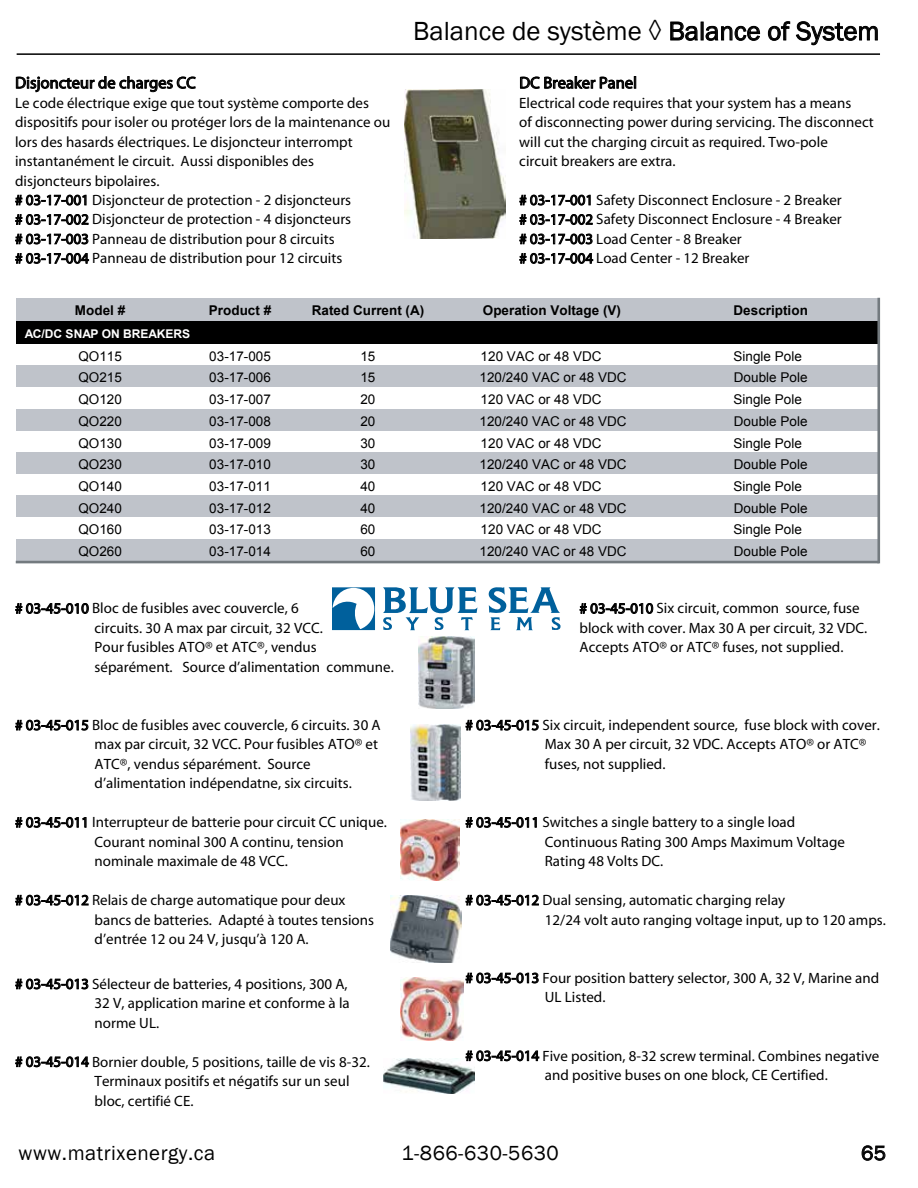
<style>
.page{position:relative;width:918px;height:1188px;background:#fff}
.page>*{position:absolute;margin:0;border:0;box-sizing:border-box;transform-origin:0 0}
.t1{font:27px "Franklin Gothic";color:#000}
.t2{font:21px "Franklin Gothic";letter-spacing:.025em;color:#000}
.t3{font:16.5px "Myriad";color:#000}
.t4{font:15px/19.5px "Myriad";color:#000}
.t5{font:13.5px "Arial";letter-spacing:.005em;color:#000}
.t6{font:700 13.5px "Arial";color:#000}
.t7{font:700 12px "Arial";letter-spacing:-.005em;color:#fff}
</style>
<div class="page">
<hr style="left:17px;top:53px;width:863px;height:2px;background:#000">
<svg style="left:670px;top:21px;width:28px;height:20px"></svg>
<svg style="left:705px;top:26px;width:55px;height:15px"></svg>
<svg style="left:768px;top:21px;width:110px;height:25px"></svg>
<svg style="left:861px;top:1145px;width:25px;height:16px"></svg>
<svg style="left:332px;top:587px;width:43px;height:43px"></svg>
<svg style="left:383px;top:587px;width:94px;height:43px"></svg>
<svg style="left:488px;top:587px;width:73px;height:43px"></svg>
<img style="left:383px;top:1058px;width:92px;height:36px">
<img style="left:411px;top:724px;width:49px;height:76px">
<img style="left:404px;top:89px;width:101px;height:150px">
<svg style="left:16px;top:76px;width:180px;height:17px"></svg>
<svg style="left:15px;top:195px;width:71px;height:10px"></svg>
<svg style="left:15px;top:214px;width:74px;height:11px"></svg>
<svg style="left:15px;top:234px;width:73px;height:10px"></svg>
<svg style="left:15px;top:253px;width:74px;height:11px"></svg>
<svg style="left:15px;top:603px;width:74px;height:11px"></svg>
<svg style="left:15px;top:720px;width:73px;height:11px"></svg>
<svg style="left:15px;top:817px;width:71px;height:11px"></svg>
<svg style="left:15px;top:895px;width:74px;height:11px"></svg>
<svg style="left:15px;top:979px;width:73px;height:10px"></svg>
<svg style="left:15px;top:1056px;width:74px;height:11px"></svg>
<svg style="left:520px;top:76px;width:116px;height:13px"></svg>
<svg style="left:519px;top:195px;width:72px;height:10px"></svg>
<svg style="left:519px;top:214px;width:74px;height:11px"></svg>
<svg style="left:519px;top:234px;width:73px;height:10px"></svg>
<svg style="left:519px;top:253px;width:74px;height:11px"></svg>
<svg style="left:580px;top:603px;width:73px;height:11px"></svg>
<svg style="left:466px;top:720px;width:73px;height:11px"></svg>
<svg style="left:466px;top:817px;width:71px;height:11px"></svg>
<svg style="left:466px;top:895px;width:73px;height:11px"></svg>
<svg style="left:466px;top:973px;width:73px;height:10px"></svg>
<svg style="left:466px;top:1050px;width:73px;height:11px"></svg>
<div style="left:16px;top:298px;width:864px;height:23px;background:#bfc3ca"></div>
<div style="left:16px;top:321px;width:864px;height:23px;background:#000"></div>
<div style="left:16px;top:365px;width:864px;height:22px;background:#bfc3ca"></div>
<div style="left:16px;top:409px;width:864px;height:22px;background:#bfc3ca"></div>
<div style="left:16px;top:452px;width:864px;height:22px;background:#bfc3ca"></div>
<div style="left:16px;top:496px;width:864px;height:21px;background:#bfc3ca"></div>
<div style="left:16px;top:539px;width:864px;height:22px;background:#bfc3ca"></div>
<hr style="left:17px;top:561px;width:860px;height:2px;background:#737a7f">
<hr style="left:877px;top:299px;width:3px;height:263px;background:#737a7f">
<img style="left:401px;top:819px;width:58px;height:61px">
<img style="left:390px;top:896px;width:71px;height:67px">
<img style="left:419px;top:637px;width:55px;height:72px">
<img style="left:400px;top:977px;width:63px;height:64px">
<p class="t3" style="left:15px;top:75px;width:182px">Disjoncteur de charges CC</p>
<p class="t4" style="left:15px;top:94px;width:377px">Le code électrique exige que tout système comporte des dispositifs pour isoler ou protéger lors de la maintenance ou lors des hasards électriques. Le disjoncteur interrompt instantanément le circuit. Aussi disponibles des disjoncteurs bipolaires.<br># 03-17-001 Disjoncteur de protection - 2 disjoncteurs<br># 03-17-002 Disjoncteur de protection - 4 disjoncteurs<br># 03-17-003 Panneau de distribution pour 8 circuits<br># 03-17-004 Panneau de distribution pour 12 circuits</p>
<h1 class="t1" style="left:413px;top:14px;width:468px">Balance de système ◊ Balance of System</h1>
<p class="t3" style="left:519px;top:75px;width:119px">DC Breaker Panel</p>
<p class="t4" style="left:519px;top:94px;width:356px">Electrical code requires that your system has a means<br>of disconnecting power during servicing. The disconnect will cut the charging circuit as required. Two-pole<br>circuit breakers are extra.</p>
<p class="t4" style="left:519px;top:191px;width:324px"># 03-17-001 Safety Disconnect Enclosure - 2 Breaker # 03-17-002 Safety Disconnect Enclosure - 4 Breaker # 03-17-003 Load Center - 8 Breaker<br># 03-17-004 Load Center - 12 Breaker</p>
<p class="t6" style="left:75px;top:302px;width:52px">Model #</p>
<p class="t6" style="left:209px;top:302px;width:64px">Product #</p>
<p class="t6" style="left:312px;top:302px;width:114px">Rated Current (A)</p>
<p class="t6" style="left:483px;top:302px;width:140px">Operation Voltage (V)</p>
<p class="t6" style="left:734px;top:302px;width:76px">Description</p>
<p class="t7" style="left:25px;top:325px;width:167px">AC/DC SNAP ON BREAKERS</p>
<p class="t5" style="left:79px;top:347px;width:45px">QO115</p>
<p class="t5" style="left:209px;top:347px;width:63px">03-17-005</p>
<p class="t5" style="left:360px;top:347px;width:17px">15</p>
<p class="t5" style="left:481px;top:347px;width:122px">120 VAC or 48 VDC</p>
<p class="t5" style="left:733px;top:347px;width:70px">Single Pole</p>
<p class="t5" style="left:79px;top:369px;width:45px">QO215</p>
<p class="t5" style="left:209px;top:369px;width:63px">03-17-006</p>
<p class="t5" style="left:360px;top:369px;width:17px">15</p>
<p class="t5" style="left:479px;top:369px;width:149px">120/240 VAC or 48 VDC</p>
<p class="t5" style="left:734px;top:369px;width:75px">Double Pole</p>
<p class="t5" style="left:79px;top:391px;width:45px">QO120</p>
<p class="t5" style="left:209px;top:391px;width:63px">03-17-007</p>
<p class="t5" style="left:360px;top:391px;width:17px">20</p>
<p class="t5" style="left:481px;top:391px;width:122px">120 VAC or 48 VDC</p>
<p class="t5" style="left:733px;top:391px;width:70px">Single Pole</p>
<p class="t5" style="left:79px;top:412px;width:45px">QO220</p>
<p class="t5" style="left:209px;top:412px;width:63px">03-17-008</p>
<p class="t5" style="left:360px;top:412px;width:17px">20</p>
<p class="t5" style="left:479px;top:412px;width:149px">120/240 VAC or 48 VDC</p>
<p class="t5" style="left:734px;top:412px;width:75px">Double Pole</p>
<p class="t5" style="left:79px;top:434px;width:45px">QO130</p>
<p class="t5" style="left:209px;top:434px;width:63px">03-17-009</p>
<p class="t5" style="left:360px;top:434px;width:17px">30</p>
<p class="t5" style="left:481px;top:434px;width:122px">120 VAC or 48 VDC</p>
<p class="t5" style="left:733px;top:434px;width:70px">Single Pole</p>
<p class="t5" style="left:79px;top:456px;width:45px">QO230</p>
<p class="t5" style="left:209px;top:456px;width:63px">03-17-010</p>
<p class="t5" style="left:360px;top:456px;width:17px">30</p>
<p class="t5" style="left:479px;top:456px;width:149px">120/240 VAC or 48 VDC</p>
<p class="t5" style="left:734px;top:456px;width:75px">Double Pole</p>
<p class="t5" style="left:79px;top:477px;width:45px">QO140</p>
<p class="t5" style="left:209px;top:477px;width:63px">03-17-011</p>
<p class="t5" style="left:360px;top:477px;width:17px">40</p>
<p class="t5" style="left:481px;top:477px;width:122px">120 VAC or 48 VDC</p>
<p class="t5" style="left:733px;top:477px;width:70px">Single Pole</p>
<p class="t5" style="left:79px;top:499px;width:45px">QO240</p>
<p class="t5" style="left:209px;top:499px;width:63px">03-17-012</p>
<p class="t5" style="left:360px;top:499px;width:17px">40</p>
<p class="t5" style="left:479px;top:499px;width:149px">120/240 VAC or 48 VDC</p>
<p class="t5" style="left:734px;top:499px;width:75px">Double Pole</p>
<p class="t5" style="left:79px;top:521px;width:45px">QO160</p>
<p class="t5" style="left:209px;top:521px;width:63px">03-17-013</p>
<p class="t5" style="left:360px;top:521px;width:17px">60</p>
<p class="t5" style="left:481px;top:521px;width:122px">120 VAC or 48 VDC</p>
<p class="t5" style="left:733px;top:521px;width:70px">Single Pole</p>
<p class="t5" style="left:79px;top:542px;width:45px">QO260</p>
<p class="t5" style="left:209px;top:542px;width:63px">03-17-014</p>
<p class="t5" style="left:360px;top:542px;width:17px">60</p>
<p class="t5" style="left:479px;top:542px;width:149px">120/240 VAC or 48 VDC</p>
<p class="t5" style="left:734px;top:542px;width:75px">Double Pole</p>
<p class="t4" style="left:95px;top:599px;width:301px;text-indent:-79px"># 03-45-010 Bloc de fusibles avec couvercle, 6<br>circuits. 30 A max par circuit, 32 VCC.<br>Pour fusibles ATO® et ATC®, vendus séparément. Source d’alimentation commune.</p>
<p class="t4" style="left:95px;top:716px;width:288px;text-indent:-79px"># 03-45-015 Bloc de fusibles avec couvercle, 6 circuits. 30 A max par circuit, 32 VCC. Pour fusibles ATO® et ATC®, vendus séparément. Source d’alimentation indépendatne, six circuits.</p>
<p class="t4" style="left:95px;top:813px;width:294px;text-indent:-79px"># 03-45-011 Interrupteur de batterie pour circuit CC unique.<br>Courant nominal 300 A continu, tension nominale maximale de 48 VCC.</p>
<p class="t4" style="left:95px;top:891px;width:281px;text-indent:-79px"># 03-45-012 Relais de charge automatique pour deux bancs de batteries. Adapté à toutes tensions d’entrée 12 ou 24 V, jusqu’à 120 A.</p>
<p class="t4" style="left:95px;top:975px;width:257px;text-indent:-79px"># 03-45-013 Sélecteur de batteries, 4 positions, 300 A,<br>32 V, application marine et conforme à la norme UL.</p>
<p class="t4" style="left:95px;top:1053px;width:277px;text-indent:-79px"># 03-45-014 Bornier double, 5 positions, taille de vis 8-32.<br>Terminaux positifs et négatifs sur un seul bloc, certifié CE.</p>
<p class="t4" style="left:580px;top:599px;width:289px"># 03-45-010 Six circuit, common source, fuse block with cover. Max 30 A per circuit, 32 VDC.<br>Accepts ATO® or ATC® fuses, not supplied.</p>
<p class="t4" style="left:545px;top:716px;width:337px;text-indent:-79px"># 03-45-015 Six circuit, independent source, fuse block with cover.<br>Max 30 A per circuit, 32 VDC. Accepts ATO® or ATC® fuses, not supplied.</p>
<p class="t4" style="left:545px;top:813px;width:302px;text-indent:-79px"># 03-45-011 Switches a single battery to a single load<br>Continuous Rating 300 Amps Maximum Voltage<br>Rating 48 Volts DC.</p>
<p class="t4" style="left:545px;top:891px;width:343px;text-indent:-79px"># 03-45-012 Dual sensing, automatic charging relay<br>12/24 volt auto ranging voltage input, up to 120 amps.</p>
<p class="t4" style="left:545px;top:969px;width:336px;text-indent:-79px"># 03-45-013 Four position battery selector, 300 A, 32 V, Marine and<br>UL Listed.</p>
<p class="t4" style="left:545px;top:1047px;width:336px;text-indent:-79px"># 03-45-014 Five position, 8-32 screw terminal. Combines negative and positive buses on one block, CE Certified.</p>
<h2 class="t2" style="left:19px;top:1140px;width:198px">www.matrixenergy.ca</h2>
<h2 class="t2" style="left:401px;top:1140px;width:159px">1-866-630-5630</h2>
<h2 class="t2" style="left:861px;top:1140px;width:27px">65</h2>
</div>
